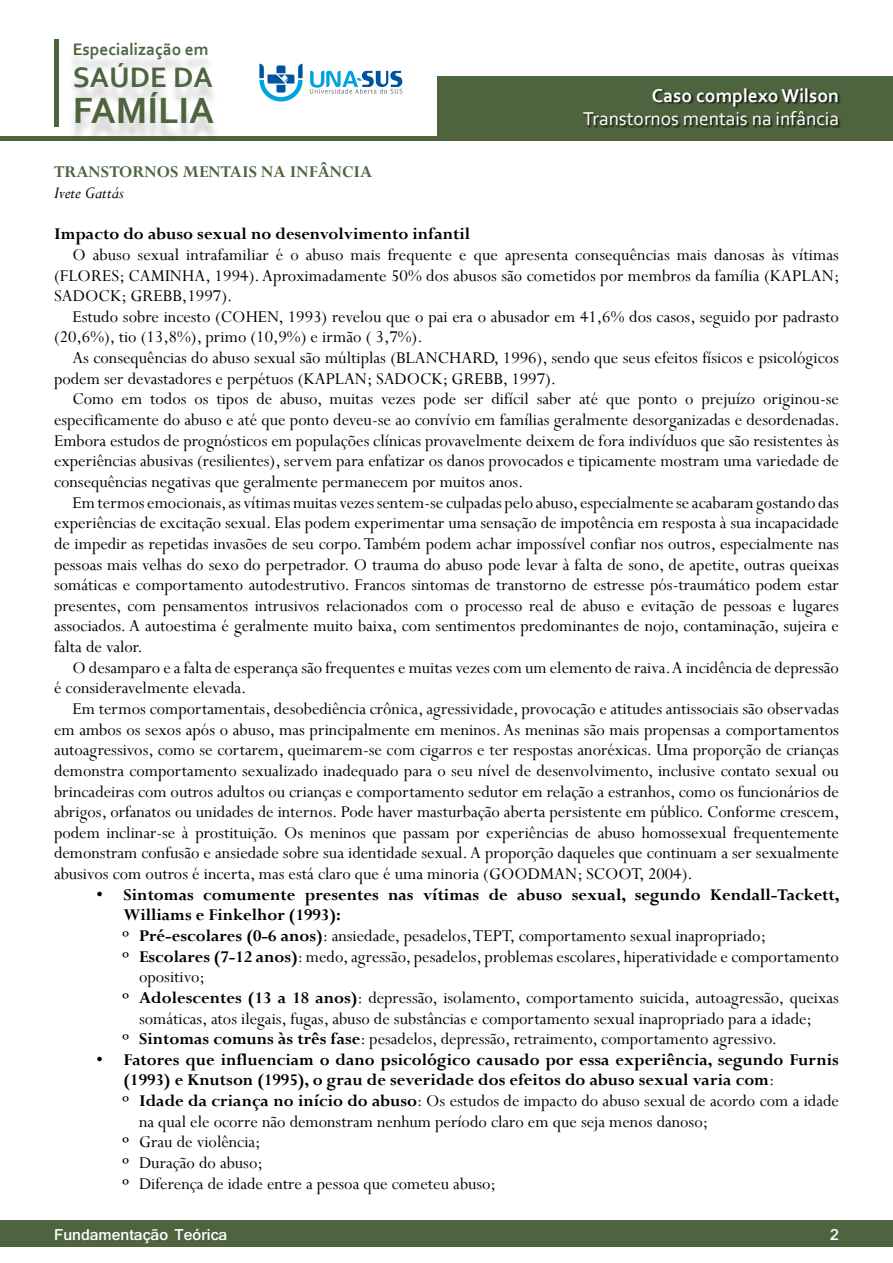
<style>
.page{position:relative;width:893px;height:1263px;background:#fff}
.page>*{position:absolute;margin:0;border:0;box-sizing:border-box;transform-origin:0 0}
.t1{font:700 38.25px "Corbel";color:#4e643f}
.t2{font:700 29.55px "Corbel";color:#4e643f}
.t3{font:19.5px "Corbel";color:#fff}
.t4{font:700 19.5px "Corbel";color:#fff}
.t5{font:18.3px/20.7px "Perpetua";color:#000;text-align:justify}
.t6{font:700 18.3px "Perpetua";color:#000}
.t7{font:700 18.3px "Perpetua";color:#4e643f}
.t8{font:italic 18.3px "Perpetua";color:#000}
.t9{font:700 17.4px "Corbel";color:#4e643f}
.t10{font:700 16.5px "Shruti";color:#fff}
.s1{font-family:"Adobe Garamond Pro"}
.s2{font-weight:700}
.s3{font-weight:400}
</style>
<div class="page">
<div style="left:0;top:1220px;width:893px;height:27px;background:#4e643f"></div>
<hr style="left:0;top:136px;width:893px;height:4px;background:#4e643f">
<div style="left:438px;top:77px;width:455px;height:63px;background:#4e643f"></div>
<div style="left:54px;top:39px;width:5px;height:87px;background:#4e643f"></div>
<div style="left:67px;top:49px;width:153px;height:94px;background:#000;opacity:.2"></div>
<div style="left:583px;top:88px;width:258px;height:40px;background:#000;opacity:.75"></div>
<svg style="left:259px;top:64px;width:44px;height:38px"></svg>
<svg style="left:310px;top:71px;width:92px;height:23px"></svg>
<p class="t9" style="left:73px;top:38px;width:137px">Especialização em</p>
<h2 class="t2" style="left:73px;top:58px;width:142px">SAÚDE DA</h2>
<h1 class="t1" style="left:73px;top:87px;width:143px">FAMÍLIA</h1>
<p class="t4" style="left:652px;top:84px;width:189px">Caso complexo Wilson</p>
<p class="t3" style="left:583px;top:107px;width:257px">Transtornos mentais na infância</p>
<p class="t7" style="left:54px;top:161px;width:320px">Transtornos mentais na infância</p>
<p class="t8" style="left:54px;top:181px;width:71px">Ivete Gattás</p>
<p class="t6" style="left:54px;top:222px;width:418px">Impacto do abuso sexual no desenvolvimento infantil</p>
<p class="t5" style="left:54px;top:244px;width:787px;text-indent:18px">O abuso sexual intrafamiliar é o abuso mais frequente e que apresenta consequências mais danosas às vítimas (FLORES; CAMINHA, 1994). Aproximadamente 50% dos abusos são cometidos por membros da família (KAPLAN; SADOCK; GREBB,1997).</p>
<p class="t5" style="left:54px;top:306px;width:786px;text-indent:18px">Estudo sobre incesto (COHEN, 1993) revelou que o pai era o abusador em 41,6% dos casos, seguido por padrasto (20,6%), tio (13,8%), primo (10,9%) e irmão ( 3,7%).</p>
<p class="t5" style="left:54px;top:347px;width:786px;text-indent:18px">As consequências do abuso sexual são múltiplas (BLANCHARD, 1996), sendo que seus efeitos físicos e psicológicos podem ser devastadores e perpétuos (KAPLAN; SADOCK; GREBB, 1997).</p>
<p class="t5" style="left:54px;top:388px;width:787px;text-indent:18px">Como em todos os tipos de abuso, muitas vezes pode ser difícil saber até que ponto o prejuízo originou-se especificamente do abuso e até que ponto deveu-se ao convívio em famílias geralmente desorganizadas e desordenadas.<br>Embora estudos de prognósticos em populações clínicas provavelmente deixem de fora indivíduos que são resistentes às experiências abusivas (resilientes), servem para enfatizar os danos provocados e tipicamente mostram uma variedade de consequências negativas que geralmente permanecem por muitos anos.</p>
<p class="t5" style="left:54px;top:492px;width:786px;text-indent:18px">Em termos emocionais, as vítimas muitas vezes sentem-se culpadas pelo abuso, especialmente se acabaram gostando das experiências de excitação sexual. Elas podem experimentar uma sensação de impotência em resposta à sua incapacidade de impedir as repetidas invasões de seu corpo. Também podem achar impossível confiar nos outros, especialmente nas pessoas mais velhas do sexo do perpetrador. O trauma do abuso pode levar à falta de sono, de apetite, outras queixas somáticas e comportamento autodestrutivo. Francos sintomas de transtorno de estresse pós-traumático podem estar presentes, com pensamentos intrusivos relacionados com o processo real de abuso e evitação de pessoas e lugares associados. A autoestima é geralmente muito baixa, com sentimentos predominantes de nojo, contaminação, sujeira e falta de valor.</p>
<p class="t5" style="left:54px;top:657px;width:786px;text-indent:18px">O desamparo e a falta de esperança são frequentes e muitas vezes com um elemento de raiva. A incidência de depressão é consideravelmente elevada.</p>
<p class="t5" style="left:54px;top:698px;width:787px;text-indent:18px">Em termos comportamentais, desobediência crônica, agressividade, provocação e atitudes antissociais são observadas em ambos os sexos após o abuso, mas principalmente em meninos. As meninas são mais propensas a comportamentos autoagressivos, como se cortarem, queimarem-se com cigarros e ter respostas anoréxicas. Uma proporção de crianças demonstra comportamento sexualizado inadequado para o seu nível de desenvolvimento, inclusive contato sexual ou brincadeiras com outros adultos ou crianças e comportamento sedutor em relação a estranhos, como os funcionários de abrigos, orfanatos ou unidades de internos. Pode haver masturbação aberta persistente em público. Conforme crescem, podem inclinar-se à prostituição. Os meninos que passam por experiências de abuso homossexual frequentemente demonstram confusão e ansiedade sobre sua identidade sexual. A proporção daqueles que continuam a ser sexualmente abusivos com outros é incerta, mas está claro que é uma minoria (GOODMAN; SCOOT, 2004).</p>
<p class="t6" style="left:97px;top:883px;width:745px">• Sintomas comumente presentes nas vítimas de abuso sexual, segundo Kendall-Tackett,</p>
<p class="t6" style="left:124px;top:903px;width:219px">Williams e Finkelhor (1993):</p>
<p class="t5" style="left:122px;top:925px;width:645px"><span class="s1">º</span> <span class="s2">Pré-escolares (0-6 anos)</span>: ansiedade, pesadelos, TEPT, comportamento sexual inapropriado;</p>
<p class="t5" style="left:122px;top:946px;width:718px"><span class="s1">º</span> <span class="s2">Escolares (7-12 anos)</span>: medo, agressão, pesadelos, problemas escolares, hiperatividade e comportamento</p>
<p class="t5" style="left:139px;top:966px;width:67px">opositivo;</p>
<p class="t5" style="left:122px;top:987px;width:718px"><span class="s1">º</span> <span class="s2">Adolescentes (13 a 18 anos)</span>: depressão, isolamento, comportamento suicida, autoagressão, queixas</p>
<p class="t5" style="left:139px;top:1007px;width:674px">somáticas, atos ilegais, fugas, abuso de substâncias e comportamento sexual inapropriado para a idade;</p>
<p class="t5" style="left:122px;top:1028px;width:656px"><span class="s1">º</span> <span class="s2">Sintomas comuns às três fase</span>: pesadelos, depressão, retraimento, comportamento agressivo.</p>
<p class="t6" style="left:97px;top:1048px;width:744px">• Fatores que influenciam o dano psicológico causado por essa experiência, segundo Furnis</p>
<p class="t6" style="left:124px;top:1069px;width:652px">(1993) e Knutson (1995), o grau de severidade dos efeitos do abuso sexual varia com<span class="s3">:</span></p>
<p class="t5" style="left:122px;top:1090px;width:718px"><span class="s1">º</span> <span class="s2">Idade da criança no início do abuso</span>: Os estudos de impacto do abuso sexual de acordo com a idade</p>
<p class="t5" style="left:139px;top:1111px;width:571px">na qual ele ocorre não demonstram nenhum período claro em que seja menos danoso;</p>
<p class="t5" style="left:122px;top:1131px;width:140px"><span class="s1">º</span> Grau de violência;</p>
<p class="t5" style="left:122px;top:1152px;width:142px"><span class="s1">º</span> Duração do abuso;</p>
<p class="t5" style="left:122px;top:1173px;width:375px"><span class="s1">º</span> Diferença de idade entre a pessoa que cometeu abuso;</p>
<p class="t10" style="left:54px;top:1225px;width:175px">Fundamentação Teórica</p>
<p class="t10" style="left:830px;top:1225px;width:10px">2</p>
</div>
